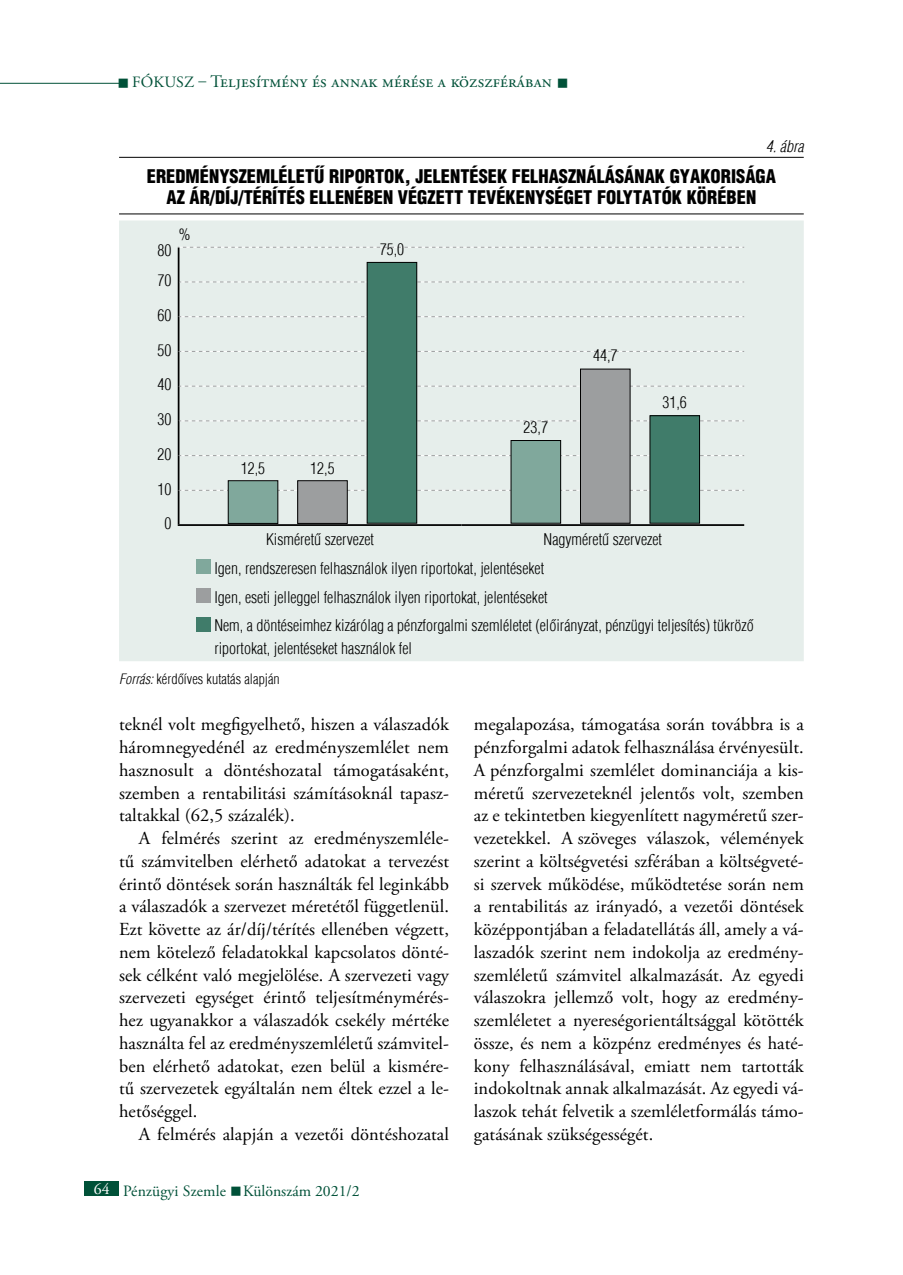
<style>
.page{position:relative;width:903px;height:1275px;background:#fff}
.page>*{position:absolute;margin:0;border:0;box-sizing:border-box;transform-origin:0 0}
.t1{font:18.38px/22.8px "Adobe Garamond Pro";color:#000;text-align:justify}
.t2{font:900 condensed 18.38px "H Helvetica";color:#000}
.t3{font:17.5px "Adobe Garamond Pro";letter-spacing:.01em;color:#005138}
.t4{font:300 condensed 15.75px/28.9px "H Helvetica";color:#000}
.t5{font:15.75px "Adobe Garamond Pro";color:#005138}
.t6{font:italic 300 condensed 15.75px "H Helvetica";color:#000}
.t7{font:300 condensed 14px "H Helvetica";letter-spacing:.005em;color:#000}
.s1{font-size:15.75px}
.s2{font-style:italic}
.s3{color:#fff}
</style>
<div class="page">
<hr style="left:0;top:83px;width:119px;height:1px;background:#005138">
<div style="left:84px;top:1181px;width:35px;height:15px;background:#005138"></div>
<hr style="left:119px;top:157px;width:685px;height:1px;background:#000">
<hr style="left:119px;top:213px;width:685px;height:1px;background:#000">
<div style="left:119px;top:220px;width:685px;height:441px;background:#e6eeeb"></div>
<hr style="left:178px;top:282px;width:1px;height:35px;background:#000">
<hr style="left:178px;top:317px;width:1px;height:34px;background:#000">
<hr style="left:178px;top:351px;width:1px;height:35px;background:#000">
<hr style="left:178px;top:386px;width:1px;height:35px;background:#000">
<hr style="left:178px;top:421px;width:1px;height:35px;background:#000">
<hr style="left:178px;top:456px;width:1px;height:34px;background:#000">
<hr style="left:178px;top:490px;width:1px;height:34px;background:#000">
<hr style="left:178px;top:524px;width:283px;height:2px;background:#000">
<hr style="left:461px;top:524px;width:283px;height:2px;background:#000">
<svg style="left:179px;top:316px;width:565px;height:1px"></svg>
<svg style="left:179px;top:351px;width:565px;height:1px"></svg>
<svg style="left:179px;top:386px;width:565px;height:1px"></svg>
<svg style="left:179px;top:420px;width:565px;height:1px"></svg>
<svg style="left:179px;top:455px;width:565px;height:1px"></svg>
<svg style="left:179px;top:490px;width:565px;height:1px"></svg>
<svg style="left:179px;top:282px;width:565px;height:1px"></svg>
<svg style="left:178px;top:247px;width:566px;height:1px"></svg>
<hr style="left:178px;top:248px;width:1px;height:34px;background:#000">
<div style="left:196px;top:559px;width:15px;height:15px;background:#80a89c"></div>
<div style="left:196px;top:588px;width:15px;height:15px;background:#9c9e9f"></div>
<div style="left:196px;top:617px;width:15px;height:14px;background:#407c6a"></div>
<div style="left:228px;top:481px;width:50px;height:42px;background:#80a89c"></div>
<div style="left:228px;top:480px;width:50px;height:44px;border:1px solid #000"></div>
<div style="left:511px;top:440px;width:50px;height:83px;background:#80a89c"></div>
<div style="left:511px;top:440px;width:50px;height:83px;border:1px solid #000"></div>
<div style="left:298px;top:481px;width:49px;height:42px;background:#9c9e9f"></div>
<div style="left:297px;top:480px;width:50px;height:44px;border:1px solid #000"></div>
<div style="left:580px;top:369px;width:50px;height:154px;background:#9c9e9f"></div>
<div style="left:580px;top:369px;width:50px;height:154px;border:1px solid #000"></div>
<div style="left:367px;top:262px;width:50px;height:261px;background:#407c6a"></div>
<div style="left:367px;top:262px;width:50px;height:261px;border:1px solid #000"></div>
<div style="left:650px;top:416px;width:49px;height:107px;background:#407c6a"></div>
<div style="left:650px;top:415px;width:50px;height:108px;border:1px solid #000"></div>
<p class="t3" style="left:118px;top:71px;width:452px">■ <span class="s1">Fókusz –</span> Teljesítmény és annak mérése a közszférában ■</p>
<p class="t6" style="left:766px;top:137px;width:40px">4. ábra</p>
<p class="t2" style="left:147px;top:164px;width:11px">EREDMÉNYSZEMLÉLETŰ</p>
<p class="t2" style="left:329px;top:164px;width:11px">RIPORTOK</p>
<p class="t2" style="left:405px;top:164px;width:21px">, JELENTÉSEK</p>
<p class="t2" style="left:512px;top:164px;width:10px">FELH</p>
<p class="t2" style="left:549px;top:164px;width:21px">ASZNÁLÁSÁN</p>
<p class="t2" style="left:645px;top:164px;width:66px">AK GYAKORISÁG</p>
<p class="t2" style="left:766px;top:164px;width:12px">A</p>
<p class="t2" style="left:167px;top:185px;width:87px">AZ ÁR/DÍJ/TÉRÍTÉS</p>
<p class="t2" style="left:310px;top:185px;width:11px">ELLENÉBEN</p>
<p class="t2" style="left:398px;top:185px;width:11px">VÉGZETT</p>
<p class="t2" style="left:468px;top:185px;width:11px">TEVÉKENYSÉGET</p>
<p class="t2" style="left:597px;top:185px;width:10px">FOLYT</p>
<p class="t2" style="left:642px;top:185px;width:21px">ATÓK</p>
<p class="t2" style="left:687px;top:185px;width:11px">KÖRÉBEN</p>
<p class="t4" style="left:158px;top:236px;width:15px">80</p>
<p class="t4" style="left:179px;top:220px;width:14px">%</p>
<p class="t4" style="left:380px;top:235px;width:26px">75,0</p>
<p class="t4" style="left:158px;top:266px;width:15px">70</p>
<p class="t4" style="left:158px;top:301px;width:15px">60</p>
<p class="t4" style="left:158px;top:335px;width:15px">50</p>
<p class="t4" style="left:158px;top:370px;width:15px">40</p>
<p class="t4" style="left:158px;top:405px;width:15px">30</p>
<p class="t4" style="left:158px;top:440px;width:15px">20</p>
<p class="t4" style="left:158px;top:474px;width:15px">10</p>
<p class="t4" style="left:165px;top:509px;width:8px">0</p>
<p class="t4" style="left:241px;top:453px;width:26px">12,5</p>
<p class="t4" style="left:310px;top:454px;width:26px">12,5</p>
<p class="t4" style="left:523px;top:413px;width:26px">23,7</p>
<p class="t4" style="left:593px;top:341px;width:26px">44,7</p>
<p class="t4" style="left:662px;top:388px;width:26px">31,6</p>
<p class="t4" style="left:214px;top:525px;width:541px;text-indent:329px">Nagyméretű szervezet<br>Igen, rendszeresen felhasználok ilyen riportokat, jelentéseket<br>Igen, eseti jelleggel felhasználok ilyen riportokat, jelentéseket<br>Nem, a döntéseimhez kizárólag a pénzforgalmi szemléletet (előirányzat, pénzügyi teljesítés) tükröző</p>
<p class="t4" style="left:214px;top:634px;width:199px">riportokat, jelentéseket használok fel</p>
<p class="t7" style="left:119px;top:670px;width:162px"><span class="s2">Forrás:</span> kérdőíves kutatás alapján</p>
<p class="t4" style="left:266px;top:525px;width:109px">Kisméretű szervezet</p>
<p class="t1" style="left:119px;top:714px;width:332px">teknél volt megfigyelhető, hiszen a válaszadók háromnegyedénél az eredményszemlélet nem hasznosult a döntéshozatal támogatásaként, szemben a rentabilitási számításoknál tapasz&shy;taltakkal (62,5 százalék).</p>
<p class="t1" style="left:119px;top:828px;width:331px;text-indent:20px">A felmérés szerint az eredményszemléle&shy;tű számvitelben elérhető adatokat a tervezést érintő döntések során használták fel leginkább a válaszadók a szervezet méretétől függetlenül.<br>Ezt követte az ár/díj/térítés ellenében végzett, nem kötelező feladatokkal kapcsolatos dönté&shy;sek célként való megjelölése. A szervezeti vagy szervezeti egységet érintő teljesítménymérés&shy;hez ugyanakkor a válaszadók csekély mértéke használta fel az eredményszemléletű számvitel&shy;ben elérhető adatokat, ezen belül a kismére&shy;tű szervezetek egyáltalán nem éltek ezzel a le&shy;hetőséggel.</p>
<p class="t1" style="left:139px;top:1123px;width:312px">A felmérés alapján a vezetői döntéshozatal</p>
<p class="t5" style="left:94px;top:1181px;width:267px"><span class="s3">64</span> Pénzügyi Szemle ■Különszám 2021/2</p>
<p class="t1" style="left:474px;top:714px;width:332px">megalapozása, támogatása során továbbra is a pénzforgalmi adatok felhasználása érvényesült.<br>A pénzforgalmi szemlélet dominanciája a kis&shy;méretű szervezeteknél jelentős volt, szemben az e tekintetben kiegyenlített nagyméretű szer&shy;vezetekkel. A szöveges válaszok, vélemények szerint a költségvetési szférában a költségveté&shy;si szervek működése, működtetése során nem a rentabilitás az irányadó, a vezetői döntések középpontjában a feladatellátás áll, amely a vá&shy;laszadók szerint nem indokolja az eredmény&shy;szemléletű számvitel alkalmazását. Az egyedi válaszokra jellemző volt, hogy az eredmény&shy;szemléletet a nyereségorientáltsággal kötötték össze, és nem a közpénz eredményes és haté&shy;kony felhasználásával, emiatt nem tartották indokoltnak annak alkalmazását. Az egyedi vá&shy;laszok tehát felvetik a szemléletformálás támo&shy;gatásának szükségességét.</p>
</div>
